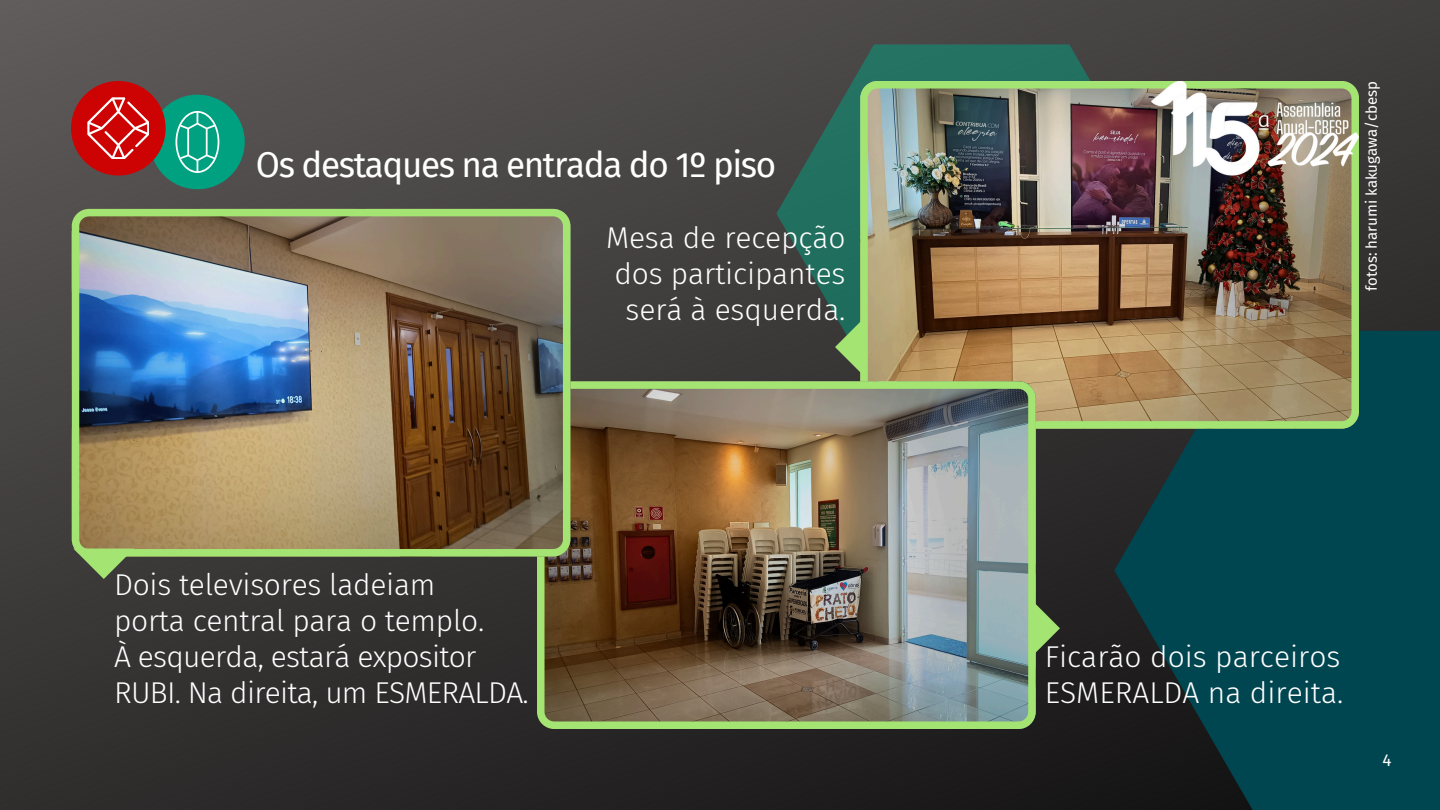
<style>
.page{position:relative;width:1440px;height:810px;background:#fff}
.page>*{position:absolute;margin:0;border:0;box-sizing:border-box;transform-origin:0 0}
.t1{font:35px "Fira Sans";letter-spacing:-.04em;color:#fff}
.t2{font:300 30px/36px "Fira Sans";letter-spacing:-.01em;color:#fff}
.t3{font:17px "Fira Sans";color:#fff}
.t4{font:15px "Fira Sans";color:#fff}
</style>
<div class="page">
<img style="left:0;top:0;width:1440px;height:810px">
<svg style="left:1114px;top:331px;width:326px;height:479px;background:#053f48"></svg>
<svg style="left:776px;top:44px;width:391px;height:337px;background:#325950"></svg>
<img style="left:860px;top:81px;width:499px;height:348px">
<img style="left:1151px;top:81px;width:208px;height:95px">
<img style="left:537px;top:381px;width:499px;height:348px">
<img style="left:72px;top:209px;width:498px;height:348px">
<svg style="left:73px;top:549px;width:61px;height:30px;background:#719056"></svg>
<svg style="left:835px;top:317px;width:31px;height:61px;background:#6c975a"></svg>
<svg style="left:1029px;top:598px;width:31px;height:61px;background:#67884c"></svg>
<svg style="left:71px;top:81px;width:174px;height:108px;background:#6d5d52"></svg>
<p class="t1" style="left:256px;top:144px;width:522px">Os destaques na entrada do 1º piso</p>
<h1 class="t2" style="left:606px;top:220px;width:241px;text-align:right">Mesa de recepção dos participantes será à esquerda.</h1>
<p class="t2" style="left:114px;top:567px;width:416px">Dois televisores ladeiam<br>porta central para o templo.<br>À esquerda, estará expositor<br>RUBI. Na direita, um ESMERALDA.</p>
<p class="t4" style="left:1363px;top:291px;width:212px;rotate:-90deg">fotos: harumi kakugawa/cbesp</p>
<p class="t2" style="left:1045px;top:639px;width:300px">Ficarão dois parceiros<br>ESMERALDA na direita.</p>
<p class="t3" style="left:1383px;top:750px;width:11px">4</p>
</div>
